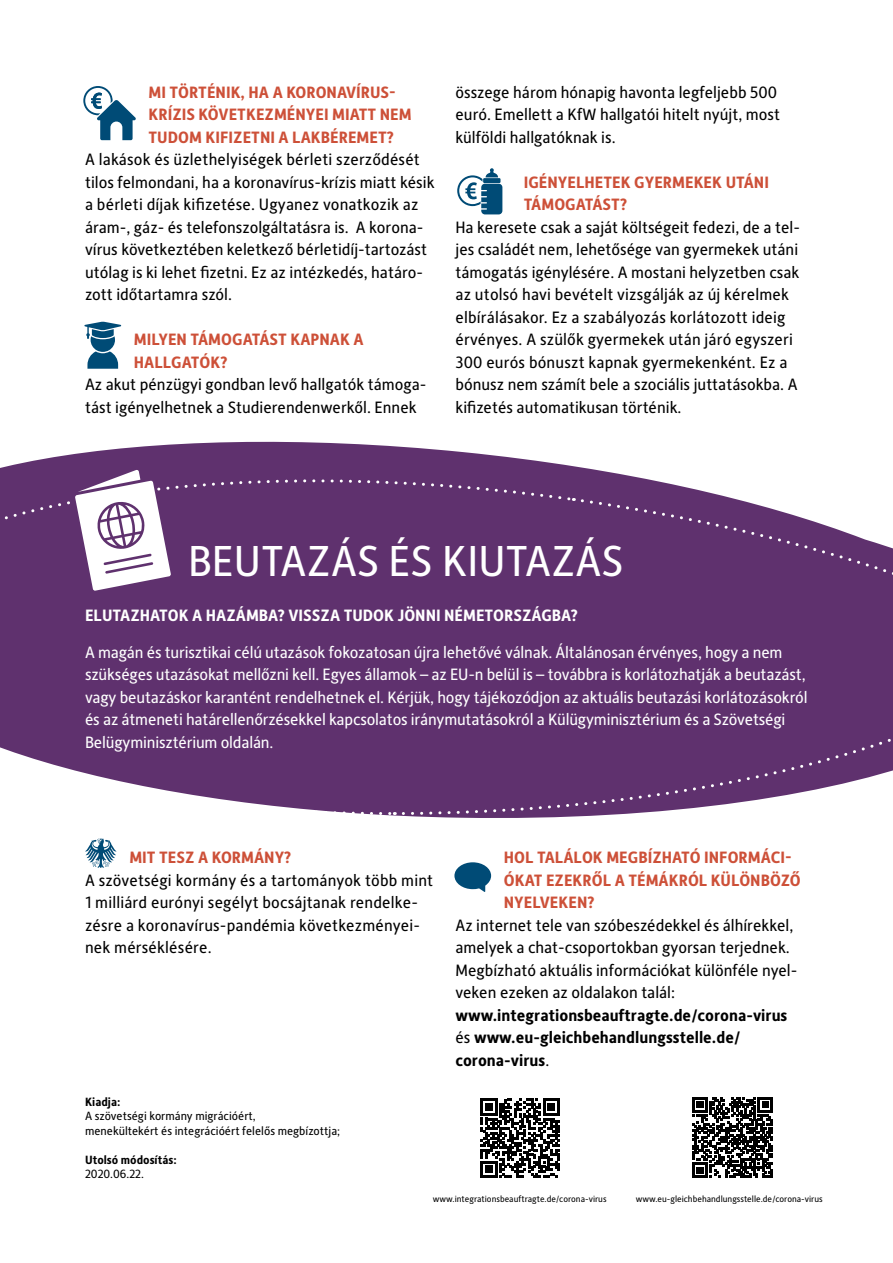
<style>
.page{position:relative;width:893px;height:1263px;background:#fff}
.page>*{position:absolute;margin:0;border:0;box-sizing:border-box;transform-origin:0 0}
.H1-gross{font:43.5px "Alber New";color:#fff}
.Fliesstext{font:16.5px/22.5px "Alber New";color:#000}
.Fliesstext-2{font:16.5px/22.5px "Alber New";letter-spacing:-.01em;color:#fff}
.H2-Orange{font:700 16.5px/22.5px "Alber New";color:#cd5038}
.H1-Orange{font:700 16.5px/22.5px "Alber New";color:#cd5038}
.H2-Orange-2{font:700 16.5px "Alber New";color:#fff}
.Fliesstext-3{font:12px "Alber New";color:#000}
.Fliesstext-4{font:700 12px "Alber New";color:#000}
.H1-Impressum{font:700 12px "Alber New";color:#000}
.Fliesstext-5{font:9px "Alber New";color:#000}
.s1{font-weight:700}
</style>
<div class="page">
<svg style="left:165px;top:441px;width:562px;height:377px"></svg>
<svg style="left:0;top:445px;width:572px;height:216px;background:#6a3f78"></svg>
<svg style="left:579px;top:497px;width:297px;height:321px"></svg>
<svg style="left:0;top:550px;width:393px;height:266px;background:#6e457c"></svg>
<div style="left:400px;top:543px;width:493px;height:273px;background:#5f316e"></div>
<svg style="left:75px;top:470px;width:96px;height:121px"></svg>
<svg style="left:85px;top:838px;width:32px;height:30px"></svg>
<svg style="left:454px;top:862px;width:37px;height:30px"></svg>
<svg style="left:480px;top:1099px;width:80px;height:79px"></svg>
<svg style="left:692px;top:1097px;width:81px;height:81px"></svg>
<svg style="left:457px;top:168px;width:45px;height:46px"></svg>
<svg style="left:83px;top:86px;width:53px;height:54px"></svg>
<svg style="left:84px;top:322px;width:37px;height:47px"></svg>
<h2 class="H2-Orange" style="left:149px;top:80px;width:265px">MI TÖRTÉNIK, HA A KORONAVÍRUS-<br>KRÍZIS KÖVETKEZMÉNYEI MIATT NEM<br>TUDOM KIFIZETNI A LAKBÉREMET?</h2>
<p class="Fliesstext" style="left:85px;top:148px;width:351px">A lakások és üzlethelyiségek bérleti szerződését tilos felmondani, ha a koronavírus-krízis miatt késik a bérleti díjak kifizetése. Ugyanez vonatkozik az áram-, gáz- és telefonszolgáltatásra is. A korona&shy;vírus következtében keletkező bérletidíj-tartozást utólag is ki lehet fizetni. Ez az intézkedés, határo&shy;zott időtartamra szól.</p>
<h2 class="H2-Orange" style="left:134px;top:328px;width:231px">MILYEN TÁMOGATÁST KAPNAK A<br>HALLGATÓK?</h2>
<p class="Fliesstext" style="left:85px;top:373px;width:343px">Az akut pénzügyi gondban levő hallgatók támoga&shy;tást igényelhetnek a Studierendenwerkől. Ennek</p>
<p class="Fliesstext" style="left:455px;top:80px;width:326px">összege három hónapig havonta legfeljebb 500 euró. Emellett a KfW hallgatói hitelt nyújt, most külföldi hallgatóknak is.</p>
<h2 class="H2-Orange" style="left:524px;top:170px;width:247px">IGÉNYELHETEK GYERMEKEK UTÁNI<br>TÁMOGATÁST?</h2>
<p class="Fliesstext" style="left:455px;top:215px;width:346px">Ha keresete csak a saját költségeit fedezi, de a tel&shy;jes családét nem, lehetősége van gyermekek utáni támogatás igénylésére. A mostani helyzetben csak az utolsó havi bevételt vizsgálják az új kérelmek elbírálásakor. Ez a szabályozás korlátozott ideig érvényes. A szülők gyermekek után járó egyszeri 300 eurós bónuszt kapnak gyermekenként. Ez a bónusz nem számít bele a szociális juttatásokba. A kifizetés automatikusan történik.</p>
<h1 class="H1-gross" style="left:188px;top:533px;width:437px">BEUTAZÁS ÉS KIUTAZÁS</h1>
<h2 class="H2-Orange-2" style="left:85px;top:604px;width:494px">ELUTAZHATOK A HAZÁMBA? VISSZA TUDOK JÖNNI NÉMETORSZÁGBA?</h2>
<p class="Fliesstext-2" style="left:85px;top:640px;width:724px">A magán és turisztikai célú utazások fokozatosan újra lehetővé válnak. Általánosan érvényes, hogy a nem szükséges utazásokat mellőzni kell. Egyes államok – az EU-n belül is – továbbra is korlátozhatják a beutazást, vagy beutazáskor karantént rendelhetnek el. Kérjük, hogy tájékozódjon az aktuális beutazási korlátozásokról és az átmeneti határellenőrzésekkel kapcsolatos iránymutatásokról a Külügyminisztérium és a Szövetségi Belügyminisztérium oldalán.</p>
<h1 class="H1-Orange" style="left:129px;top:845px;width:164px">MIT TESZ A KORMÁNY?</h1>
<p class="Fliesstext" style="left:85px;top:868px;width:350px">A szövetségi kormány és a tartományok több mint 1 milliárd eurónyi segélyt bocsájtanak rendelke&shy;zésre a koronavírus-pandémia következményei&shy;nek mérséklésére.</p>
<h1 class="H1-Impressum" style="left:85px;top:1094px;width:37px">Kiadja:</h1>
<p class="Fliesstext-3" style="left:85px;top:1108px;width:172px">A szövetségi kormány migrációért,</p>
<p class="Fliesstext-3" style="left:85px;top:1123px;width:257px">menekültekért és integrációért felelős megbízottja;</p>
<p class="Fliesstext-4" style="left:85px;top:1151px;width:93px">Utolsó módosítás:</p>
<p class="Fliesstext-3" style="left:85px;top:1166px;width:60px">2020.06.22.</p>
<h1 class="H1-Orange" style="left:504px;top:845px;width:298px">HOL TALÁLOK MEGBÍZHATÓ INFORMÁCI-<br>ÓKAT EZEKRŐL A TÉMÁKRÓL KÜLÖNBÖZŐ<br>NYELVEKEN?</h1>
<p class="Fliesstext" style="left:455px;top:913px;width:343px">Az internet tele van szóbeszédekkel és álhírekkel, amelyek a chat-csoportokban gyorsan terjednek.<br>Megbízható aktuális információkat különféle nyel&shy;veken ezeken az oldalakon talál: <span class="s1">www.integrationsbeauftragte.de/corona-virus </span>és <span class="s1">www.eu-gleichbehandlungsstelle.de/ corona-virus</span>.</p>
<p class="Fliesstext-5" style="left:433px;top:1193px;width:175px">www.integrationsbeauftragte.de/corona-virus</p>
<p class="Fliesstext-5" style="left:636px;top:1193px;width:188px">www.eu-gleichbehandlungsstelle.de/corona-virus</p>
</div>
